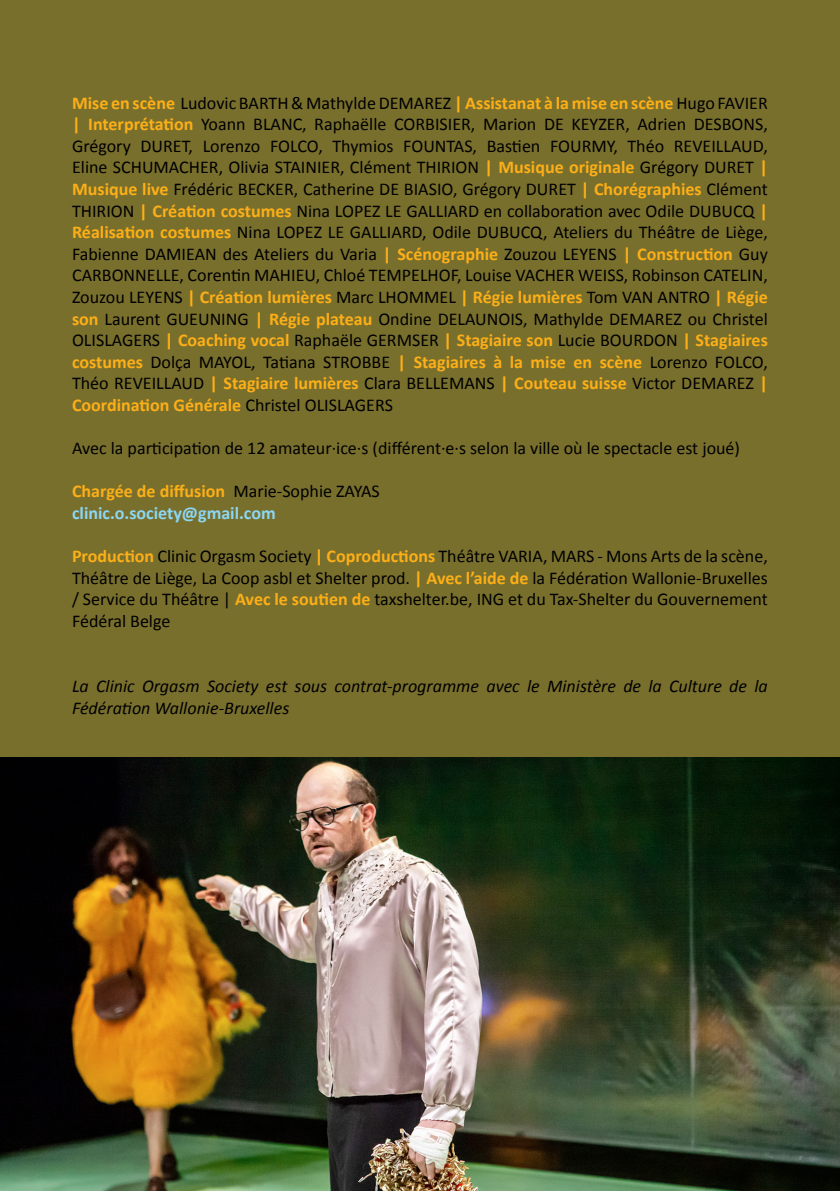
<style>
.page{position:relative;width:840px;height:1191px;background:#fff}
.page>*{position:absolute;margin:0;border:0;box-sizing:border-box;transform-origin:0 0}
.t1{font:18px/21.6px "Calibri";color:#000;text-align:justify}
.t2{font:italic 18px/21.6px "Calibri";color:#000}
.t3{font:700 18px/21.6px "Calibri";color:#8bd7f4}
.s1{font-weight:700;color:#fcaf17}
.s2{color:#fcaf17}
.s3{font-weight:400;color:#000}
</style>
<div class="page">
<div style="left:0;top:0;width:839px;height:1191px;background:#796f2d"></div>
<img style="left:0;top:757px;width:839px;height:434px">
<p class="t1" style="left:72px;top:92px;width:697px"><span class="s1">Mise en scène</span> Ludovic BARTH &amp; Mathylde DEMAREZ <span class="s1">| Assistanat à la mise en scène</span> Hugo FAVIER <span class="s1">| Interprétation</span> Yoann BLANC, Raphaëlle CORBISIER, Marion DE KEYZER, Adrien DESBONS, Grégory DURET, Lorenzo FOLCO, Thymios FOUNTAS, Bastien FOURMY, Théo REVEILLAUD, Eline SCHUMACHER, Olivia STAINIER, Clément THIRION <span class="s1">| Musique originale</span> Grégory DURET <span class="s1">| Musique live</span> Frédéric BECKER, Catherine DE BIASIO, Grégory DURET <span class="s1">| Chorégraphies</span> Clément THIRION <span class="s1">| Création costumes</span> Nina LOPEZ LE GALLIARD en collaboration avec Odile DUBUCQ <span class="s1">| Réalisation costumes</span> Nina LOPEZ LE GALLIARD, Odile DUBUCQ, Ateliers du Théâtre de Liège, Fabienne DAMIEAN des Ateliers du Varia <span class="s1">| Scénographie</span> Zouzou LEYENS <span class="s1">| Construction</span> Guy CARBONNELLE, Corentin MAHIEU, Chloé TEMPELHOF, Louise VACHER WEISS, Robinson CATELIN, Zouzou LEYENS <span class="s1">| Création lumières</span> Marc LHOMMEL <span class="s1">| Régie lumières</span> Tom VAN ANTRO <span class="s1">| Régie son</span> Laurent GUEUNING <span class="s1">| Régie plateau</span> Ondine DELAUNOIS, Mathylde DEMAREZ ou Christel OLISLAGERS <span class="s1">| Coaching vocal</span> Raphaële GERMSER <span class="s1">| Stagiaire son</span> Lucie BOURDON <span class="s1">| Stagiaires costumes</span> Dolça MAYOL, Tatiana STROBBE <span class="s1">| Stagiaires à la mise en scène</span> Lorenzo FOLCO, Théo REVEILLAUD <span class="s1">| Stagiaire lumières</span> Clara BELLEMANS <span class="s1">| Couteau suisse</span> Victor DEMAREZ <span class="s1">| Coordination Générale</span> Christel OLISLAGERS</p>
<p class="t1" style="left:72px;top:437px;width:669px">Avec la participation de 12 amateur·ice·s (différent·e·s selon la ville où le spectacle est joué)</p>
<p class="t3" style="left:72px;top:480px;width:309px"><span class="s2">Chargée de diffusion</span> <span class="s3">Marie-Sophie ZAYAS </span>clinic.o.society@gmail.com</p>
<p class="t1" style="left:72px;top:545px;width:697px"><span class="s1">Production</span> Clinic Orgasm Society <span class="s1">| Coproductions</span> Théâtre VARIA, MARS - Mons Arts de la scène, Théâtre de Liège, La Coop asbl et Shelter prod. <span class="s1">| Avec l’aide de</span> la Fédération Wallonie-Bruxelles / Service du Théâtre | <span class="s1">Avec le soutien de</span> taxshelter.be, ING et du Tax-Shelter du Gouvernement Fédéral Belge</p>
<p class="t2" style="left:72px;top:674px;width:697px">La Clinic Orgasm Society est sous contrat-programme avec le Ministère de la Culture de la<br>Fédération Wallonie-Bruxelles</p>
</div>
